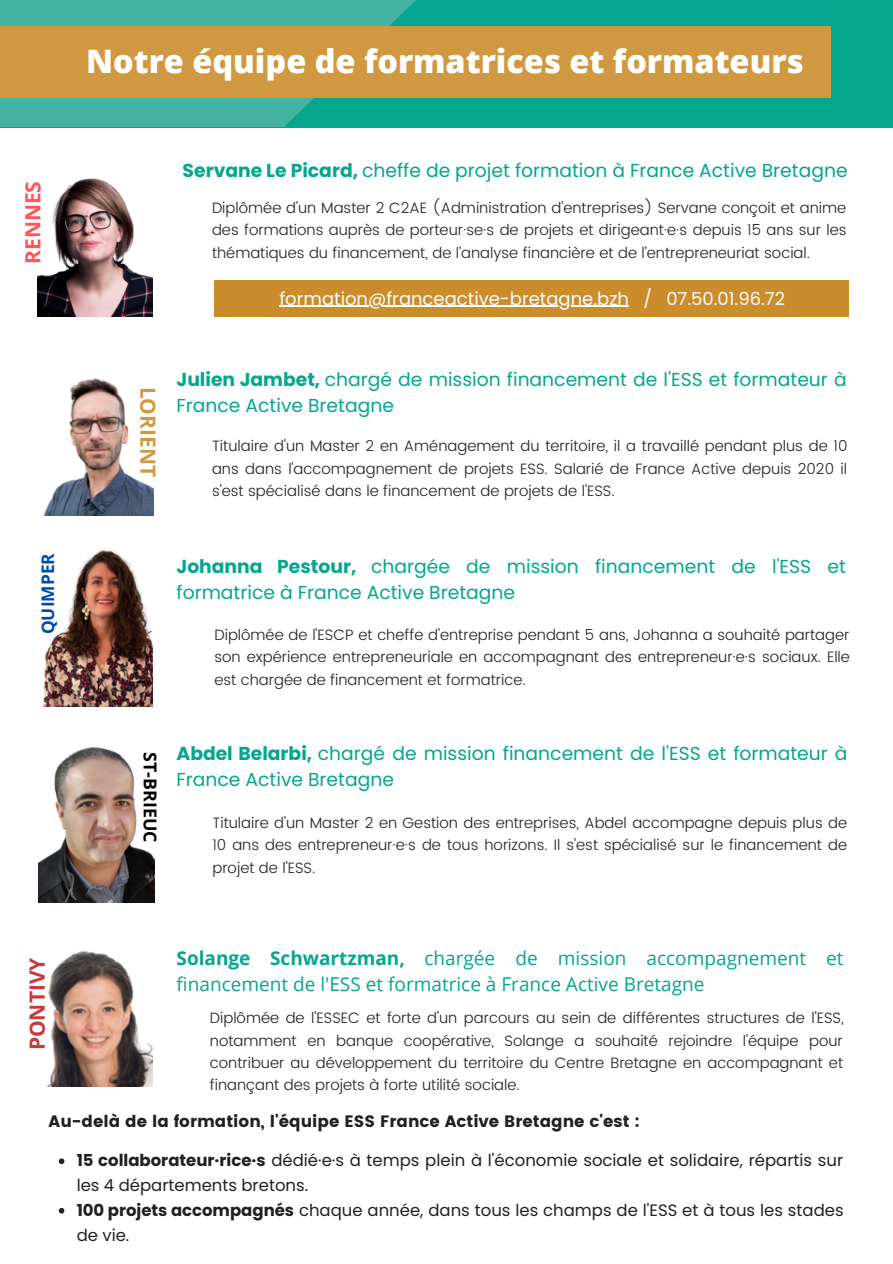
<style>
.page{position:relative;width:893px;height:1264px;background:#fff}
.page>*{position:absolute;margin:0;border:0;box-sizing:border-box;transform-origin:0 0}
.t1{font:800 32.4px "Open Sans";color:#fff}
.t2{font:700 21px "Open Sans";color:#d09941}
.t3{font:700 21px "Open Sans";color:#c53b38}
.t4{font:700 21px "Open Sans";color:#ff5757}
.t5{font:19.05px/25.8px "Open Sans";color:#04a68d}
.t6{font:18.75px/25.8px "Poppins";color:#04a68d}
.t7{font:18px "Poppins";color:#fff}
.t8{font:700 17.7px "Open Sans";color:#000}
.t9{font:700 17.25px "Open Sans";color:#004aad}
.t10{font:16.5px/24.8px "Poppins";color:#231f20}
.t11{font:16.5px "Poppins";color:#231f20}
.t12{font:300 15px/22.5px "Poppins";color:#231f20;text-align:justify}
.s1{font-weight:700}
</style>
<div class="page">
<div style="left:0;top:0;width:892px;height:127px;background:#04a68d"></div>
<svg style="left:0;top:0;width:494px;height:127px;fill:#45b3a2"></svg>
<div style="left:0;top:26px;width:830px;height:71px;background:#d09941"></div>
<img style="left:43px;top:549px;width:110px;height:157px">
<div style="left:213px;top:280px;width:635px;height:37px;background:#cb8c2b"></div>
<hr style="left:279px;top:306px;width:350px;height:1px;background:#fff">
<img style="left:37px;top:178px;width:116px;height:139px">
<img style="left:43px;top:378px;width:111px;height:138px">
<img style="left:38px;top:747px;width:116px;height:155px">
<img style="left:47px;top:951px;width:106px;height:135px">
<svg style="left:59px;top:1158px;width:5px;height:6px"></svg>
<svg style="left:59px;top:1208px;width:5px;height:5px"></svg>
<h1 class="t1" style="left:86px;top:38px;width:719px">Notre équipe de formatrices et formateurs</h1>
<h2 class="t4" style="left:18px;top:264px;width:84px;rotate:-90deg">RENNES</h2>
<p class="t9" style="left:36px;top:634px;width:82px;rotate:-90deg">QUIMPER</p>
<h2 class="t3" style="left:22px;top:1050px;width:94px;rotate:-90deg">PONTIVY</h2>
<p class="t6" style="left:183px;top:157px;width:666px"><span class="s1">Servane Le Picard,</span> cheffe de projet formation à France Active Bretagne</p>
<p class="t12" style="left:212px;top:196px;width:636px">Diplômée d'un Master 2 C2AE (Administration d'entreprises) Servane conçoit et anime des formations auprès de porteur·se·s de projets et dirigeant·e·s depuis 15 ans sur les</p>
<p class="t12" style="left:212px;top:241px;width:599px">thématiques du financement, de l’analyse financière et de l’entrepreneuriat social.</p>
<p class="t7" style="left:279px;top:286px;width:507px">formation@franceactive-bretagne.bzh / 07.50.01.96.72</p>
<h2 class="t2" style="left:163px;top:386px;width:92px;rotate:90deg">LORIENT</h2>
<p class="t6" style="left:176px;top:366px;width:671px"><span class="s1">Julien Jambet,</span> chargé de mission financement de l'ESS et formateur à<br>France Active Bretagne</p>
<p class="t12" style="left:212px;top:435px;width:637px">Titulaire d'un Master 2 en Aménagement du territoire, il a travaillé pendant plus de 10 ans dans l'accompagnement de projets ESS. Salarié de France Active depuis 2020 il s'est spécialisé dans le financement de projets de l'ESS.</p>
<p class="t6" style="left:176px;top:553px;width:670px"><span class="s1">Johanna Pestour,</span> chargée de mission financement de l'ESS et formatrice à France Active Bretagne</p>
<p class="t12" style="left:214px;top:623px;width:637px">Diplômée de l'ESCP et cheffe d'entreprise pendant 5 ans, Johanna a souhaité partager son expérience entrepreneuriale en accompagnant des entrepreneur·e·s sociaux. Elle est chargée de financement et formatrice.</p>
<p class="t8" style="left:163px;top:752px;width:92px;rotate:90deg">ST-BRIEUC</p>
<p class="t6" style="left:176px;top:741px;width:672px"><span class="s1">Abdel Belarbi,</span> chargé de mission financement de l'ESS et formateur à<br>France Active Bretagne</p>
<p class="t12" style="left:212px;top:811px;width:636px">Titulaire d'un Master 2 en Gestion des entreprises, Abdel accompagne depuis plus de 10 ans des entrepreneur·e·s de tous horizons. Il s'est spécialisé sur le financement de projet de l'ESS.</p>
<p class="t5" style="left:176px;top:944px;width:668px"><span class="s1">Solange Schwartzman,</span> chargée de mission accompagnement et financement de l'ESS et formatrice à France Active Bretagne</p>
<p class="t12" style="left:210px;top:1006px;width:635px">Diplômée de l'ESSEC et forte d'un parcours au sein de différentes structures de l'ESS, notamment en banque coopérative, Solange a souhaité rejoindre l'équipe pour contribuer au développement du territoire du Centre Bretagne en accompagnant et finançant des projets à forte utilité sociale.</p>
<p class="t11" style="left:49px;top:1111px;width:592px">Au-delà de la formation, l'équipe ESS France Active Bretagne c'est :</p>
<p class="t10" style="left:77px;top:1148px;width:768px"><span class="s1">15 collaborateur·rice·s</span> dédié·e·s à temps plein à l'économie sociale et solidaire, répartis sur les 4 départements bretons.<br><span class="s1">100 projets accompagnés</span> chaque année, dans tous les champs de l'ESS et à tous les stades de vie.</p>
</div>
